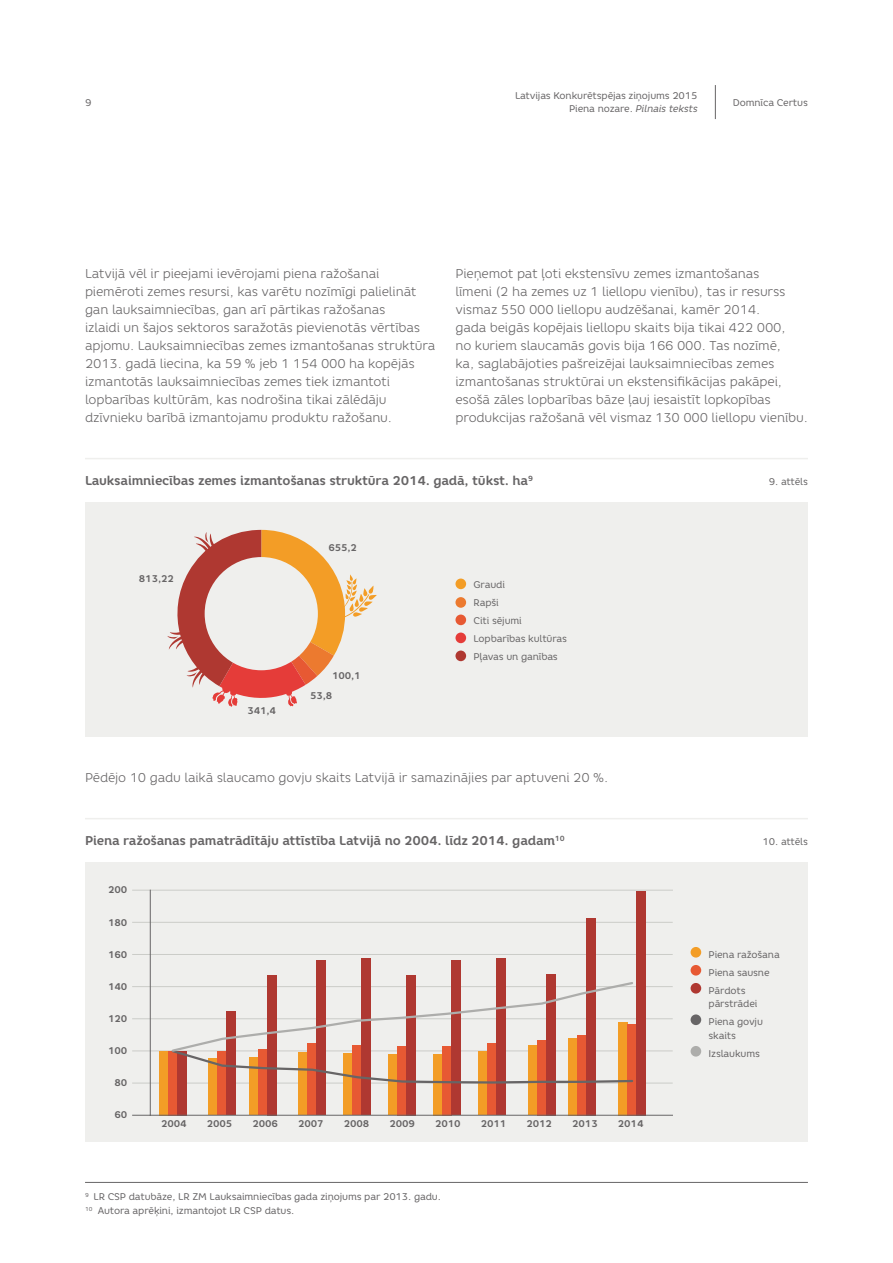
<style>
.page{position:relative;width:893px;height:1263px;background:#fff}
.page>*{position:absolute;margin:0;border:0;box-sizing:border-box;transform-origin:0 0}
.t1{font:300 12.75px/18px "Core Rhino 35";letter-spacing:-.015em;color:#676566}
.t2{font:700 12.75px "Core Rhino 65";letter-spacing:-.015em;color:#676566}
.t3{font:9.75px/18px "Core Rhino 45";letter-spacing:-.015em;color:#676566}
.t4{font:700 9.75px/20.5px "Core Rhino 65";letter-spacing:-.015em;color:#676566}
.t5{font:700 7.5px "Core Rhino 65";color:#676566}
.s1{font-style:italic}
</style>
<div class="page">
<hr style="left:715px;top:85px;width:1px;height:34px;background:#676566">
<hr style="left:85px;top:1182px;width:723px;height:1px;background:#676566">
<hr style="left:85px;top:458px;width:723px;height:1px;background:#efefed">
<div style="left:85px;top:503px;width:723px;height:234px;background:#efefed"></div>
<div style="left:455px;top:578px;width:11px;height:11px;background:#f39d26;border-radius:50%"></div>
<div style="left:455px;top:597px;width:11px;height:11px;background:#ec7a2f;border-radius:50%"></div>
<div style="left:455px;top:614px;width:11px;height:11px;background:#e75933;border-radius:50%"></div>
<div style="left:455px;top:632px;width:11px;height:11px;background:#e53c39;border-radius:50%"></div>
<div style="left:455px;top:650px;width:11px;height:11px;background:#af3831;border-radius:50%"></div>
<svg style="left:167px;top:530px;width:210px;height:177px"></svg>
<div style="left:85px;top:863px;width:723px;height:279px;background:#efefed"></div>
<div style="left:691px;top:947px;width:10px;height:10px;background:#f39d26;border-radius:50%"></div>
<div style="left:691px;top:965px;width:10px;height:10px;background:#e75933;border-radius:50%"></div>
<div style="left:691px;top:983px;width:10px;height:10px;background:#af3831;border-radius:50%"></div>
<div style="left:691px;top:1014px;width:10px;height:11px;background:#676566;border-radius:50%"></div>
<div style="left:691px;top:1046px;width:10px;height:10px;background:#adadab;border-radius:50%"></div>
<hr style="left:133px;top:954px;width:539px;height:1px;background:#cbccc8">
<hr style="left:133px;top:986px;width:539px;height:1px;background:#cbccc8">
<hr style="left:133px;top:1018px;width:539px;height:1px;background:#cbccc8">
<hr style="left:133px;top:1051px;width:539px;height:1px;background:#cbccc8">
<hr style="left:133px;top:1083px;width:539px;height:1px;background:#cbccc8">
<hr style="left:133px;top:922px;width:539px;height:1px;background:#cbccc8">
<hr style="left:133px;top:890px;width:539px;height:1px;background:#cbccc8">
<div style="left:159px;top:1051px;width:9px;height:64px;background:#f39d26"></div>
<div style="left:168px;top:1051px;width:9px;height:64px;background:#e75933"></div>
<div style="left:177px;top:1051px;width:9px;height:64px;background:#af3831"></div>
<div style="left:209px;top:1058px;width:9px;height:57px;background:#f39d26"></div>
<div style="left:218px;top:1051px;width:9px;height:64px;background:#e75933"></div>
<div style="left:227px;top:1011px;width:9px;height:104px;background:#af3831"></div>
<div style="left:249px;top:1058px;width:9px;height:57px;background:#f39d26"></div>
<div style="left:258px;top:1050px;width:9px;height:65px;background:#e75933"></div>
<div style="left:267px;top:975px;width:9px;height:140px;background:#af3831"></div>
<div style="left:299px;top:1053px;width:9px;height:62px;background:#f39d26"></div>
<div style="left:308px;top:1044px;width:9px;height:71px;background:#e75933"></div>
<div style="left:317px;top:961px;width:9px;height:154px;background:#af3831"></div>
<div style="left:344px;top:1053px;width:9px;height:62px;background:#f39d26"></div>
<div style="left:353px;top:1045px;width:9px;height:70px;background:#e75933"></div>
<div style="left:362px;top:958px;width:9px;height:157px;background:#af3831"></div>
<div style="left:389px;top:1055px;width:9px;height:60px;background:#f39d26"></div>
<div style="left:398px;top:1046px;width:9px;height:69px;background:#e75933"></div>
<div style="left:407px;top:975px;width:9px;height:140px;background:#af3831"></div>
<div style="left:434px;top:1054px;width:9px;height:61px;background:#f39d26"></div>
<div style="left:443px;top:1046px;width:9px;height:69px;background:#e75933"></div>
<div style="left:452px;top:960px;width:9px;height:155px;background:#af3831"></div>
<div style="left:479px;top:1051px;width:9px;height:64px;background:#f39d26"></div>
<div style="left:488px;top:1044px;width:9px;height:71px;background:#e75933"></div>
<div style="left:497px;top:959px;width:9px;height:156px;background:#af3831"></div>
<div style="left:528px;top:1045px;width:9px;height:70px;background:#f39d26"></div>
<div style="left:537px;top:1040px;width:9px;height:75px;background:#e75933"></div>
<div style="left:546px;top:974px;width:9px;height:141px;background:#af3831"></div>
<div style="left:569px;top:1038px;width:9px;height:77px;background:#f39d26"></div>
<div style="left:578px;top:1035px;width:9px;height:80px;background:#e75933"></div>
<div style="left:587px;top:918px;width:9px;height:197px;background:#af3831"></div>
<div style="left:618px;top:1022px;width:9px;height:93px;background:#f39d26"></div>
<div style="left:627px;top:1024px;width:9px;height:91px;background:#e75933"></div>
<div style="left:636px;top:891px;width:9px;height:224px;background:#af3831"></div>
<hr style="left:150px;top:1115px;width:522px;height:1px;background:#676566">
<svg style="left:133px;top:1115px;width:17px;height:1px"></svg>
<hr style="left:150px;top:890px;width:1px;height:225px;background:#676566">
<hr style="left:85px;top:818px;width:723px;height:1px;background:#efefed">
<svg style="left:170px;top:980px;width:465px;height:105px"></svg>
<p class="t3" style="left:85px;top:93px;width:8px">9</p>
<p class="t3" style="left:515px;top:88px;width:184px;line-height:13.5px;text-align:right">Latvijas Konkurētspējas ziņojums 2015<br>Piena nozare. <span class="s1">Pilnais teksts</span></p>
<p class="t3" style="left:733px;top:93px;width:77px">Domnīca Certus</p>
<p class="t1" style="left:85px;top:264px;width:352px">Latvijā vēl ir pieejami ievērojami piena ražošanai piemēroti zemes resursi, kas varētu nozīmīgi palielināt gan lauksaimniecības, gan arī pārtikas ražošanas<br>izlaidi un šajos sektoros saražotās pievienotās vērtības apjomu. Lauksaimniecības zemes izmantošanas struktūra 2013. gadā liecina, ka 59 % jeb 1 154 000 ha kopējās izmantotās lauksaimniecības zemes tiek izmantoti lopbarības kultūrām, kas nodrošina tikai zālēdāju dzīvnieku barībā izmantojamu produktu ražošanu.</p>
<p class="t1" style="left:455px;top:264px;width:354px">Pieņemot pat ļoti ekstensīvu zemes izmantošanas<br>līmeni (2 ha zemes uz 1 liellopu vienību), tas ir resurss vismaz 550 000 liellopu audzēšanai, kamēr 2014.<br>gada beigās kopējais liellopu skaits bija tikai 422 000,<br>no kuriem slaucamās govis bija 166 000. Tas nozīmē,<br>ka, saglabājoties pašreizējai lauksaimniecības zemes izmantošanas struktūrai un ekstensifikācijas pakāpei, esošā zāles lopbarības bāze ļauj iesaistīt lopkopības produkcijas ražošanā vēl vismaz 130 000 liellopu vienību.</p>
<p class="t2" style="left:85px;top:472px;width:445px">Lauksaimniecības zemes izmantošanas struktūra 2014. gadā, tūkst. ha</p>
<p class="t3" style="left:769px;top:472px;width:41px">9. attēls</p>
<p class="t5" style="left:528px;top:473px;width:6px">9</p>
<p class="t4" style="left:139px;top:568px;width:37px">813,22</p>
<p class="t4" style="left:328px;top:537px;width:30px">655,2</p>
<p class="t4" style="left:247px;top:700px;width:30px">341,4</p>
<p class="t4" style="left:310px;top:665px;width:52px;text-indent:22px">100,1<br>53,8</p>
<p class="t3" style="left:473px;top:576px;width:95px">Graudi<br>Rapši<br>Citi sējumi<br>Lopbarības kultūras<br>Pļavas un ganības</p>
<p class="t1" style="left:85px;top:768px;width:525px">Pēdējo 10 gadu laikā slaucamo govju skaits Latvijā ir samazinājies par aptuveni 20 %.</p>
<p class="t2" style="left:85px;top:832px;width:481px">Piena ražošanas pamatrādītāju attīstība Latvijā no 2004. līdz 2014. gadam<sup>10</sup></p>
<p class="t3" style="left:763px;top:832px;width:47px">10. attēls</p>
<p class="t4" style="left:108px;top:879px;width:21px">200</p>
<p class="t4" style="left:108px;top:912px;width:21px">180</p>
<p class="t4" style="left:108px;top:944px;width:21px">160</p>
<p class="t4" style="left:108px;top:976px;width:21px">140</p>
<p class="t4" style="left:108px;top:1008px;width:21px">120</p>
<p class="t4" style="left:108px;top:1040px;width:21px">100</p>
<p class="t4" style="left:115px;top:1072px;width:14px">80</p>
<p class="t4" style="left:115px;top:1104px;width:14px">60</p>
<p class="t4" style="left:161px;top:1113px;width:27px">2004</p>
<p class="t4" style="left:207px;top:1113px;width:27px">2005</p>
<p class="t4" style="left:252px;top:1113px;width:27px">2006</p>
<p class="t4" style="left:298px;top:1113px;width:27px">2007</p>
<p class="t4" style="left:344px;top:1113px;width:27px">2008</p>
<p class="t4" style="left:389px;top:1113px;width:27px">2009</p>
<p class="t4" style="left:435px;top:1113px;width:27px">2010</p>
<p class="t4" style="left:481px;top:1113px;width:27px">2011</p>
<p class="t4" style="left:527px;top:1113px;width:27px">2012</p>
<p class="t4" style="left:572px;top:1113px;width:27px">2013</p>
<p class="t4" style="left:618px;top:1113px;width:27px">2014</p>
<p class="t3" style="left:85px;top:1190px;width:357px;line-height:13.5px"><sup>9</sup> LR CSP datubāze, LR ZM Lauksaimniecības gada ziņojums par 2013. gadu.<br><sup>10</sup> Autora aprēķini, izmantojot LR CSP datus.</p>
<p class="t3" style="left:709px;top:945px;width:73px">Piena ražošana<br>Piena sausne<br>Pārdots</p>
<p class="t3" style="left:709px;top:994px;width:56px">pārstrādei<br>Piena govju</p>
<p class="t3" style="left:709px;top:1026px;width:53px">skaits<br>Izslaukums</p>
</div>
